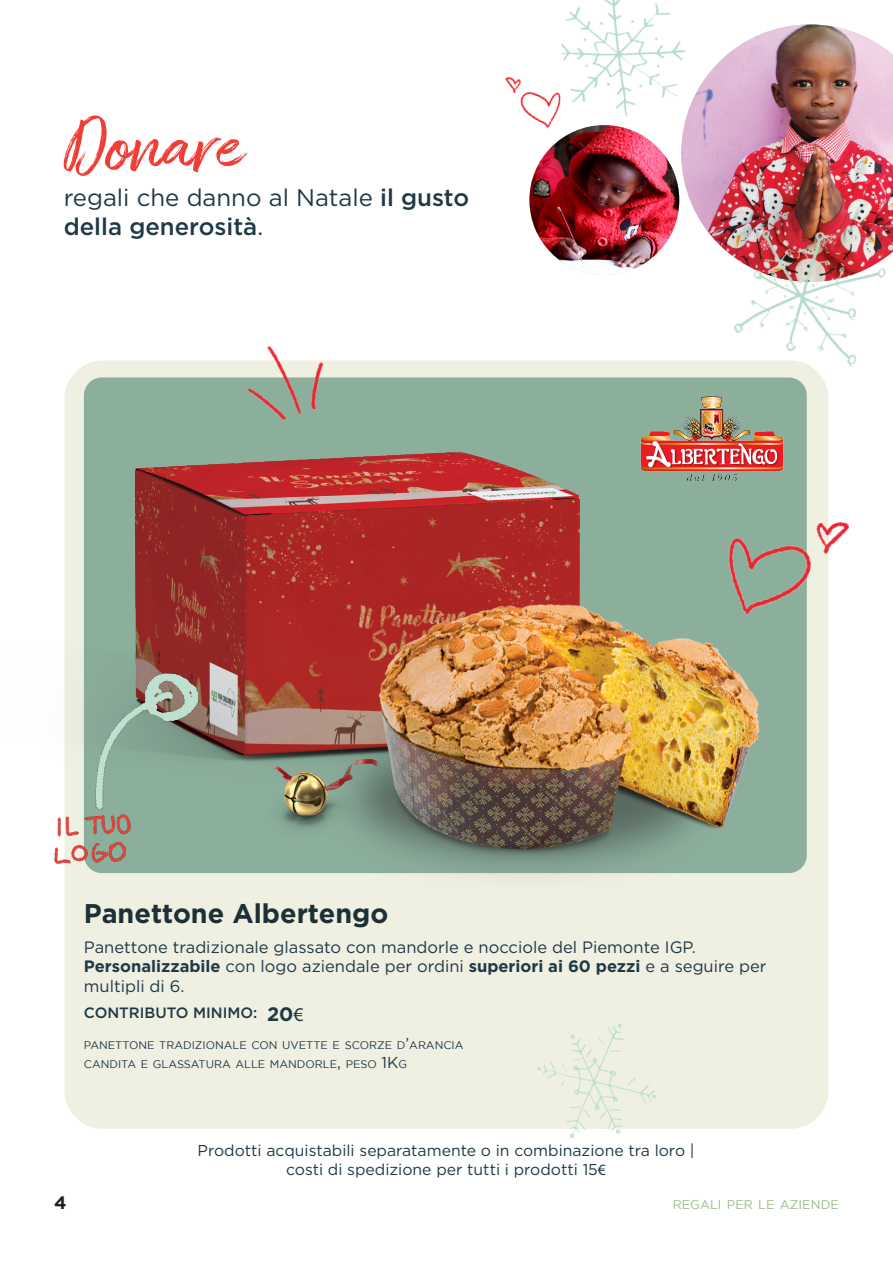
<style>
.page{position:relative;width:893px;height:1263px;background:#fff}
.page>*{position:absolute;margin:0;border:0;box-sizing:border-box;transform-origin:0 0}
.t1{font:75px "Amithen";color:#f03d36}
.t2{font:700 27px "Gotham";color:#1d3036}
.t3{font:24px "Gotham";color:#1f3945}
.t4{font:500 24px "Gotham";color:#1f3945}
.t5{font:700 19.5px "Gotham";color:#1f3945}
.t6{font:700 18px "Gotham";color:#231f20}
.descrizione-prodotti{font:16.5px/19.5px "Gotham";color:#1f3945}
.descrizione-tecnica{font:15.75px/18.9px "Gotham";color:#1f3945;text-align:center}
.t7{font:500 15px "Gotham";color:#1f3945}
.t8{font:12.6px "Gotham";color:#9bb98a}
.descrizione-tecnica-2{font:10.95px/18.9px "Gotham";color:#1f3945}
.s1{font-weight:500}
.s2{font-weight:400}
.s3{font-weight:700}
.s4{font-family:"Myriad Pro";font-weight:400}
.s5{font-size:15.75px}
.s6{font-family:"Myriad Pro"}
</style>
<div class="page">
<img style="left:505px;top:77px;width:37px;height:46px">
<img style="left:529px;top:125px;width:150px;height:150px;border-radius:75px">
<img style="left:681px;top:24px;width:212px;height:212px">
<img style="left:542px;top:0;width:161px;height:140px">
<img style="left:711px;top:191px;width:182px;height:127px">
<div style="left:65px;top:360px;width:763px;height:769px;background:#efefe2;border-radius:38px"></div>
<img style="left:537px;top:1023px;width:120px;height:115px">
<img style="left:56px;top:318px;width:801px;height:574px">
<img style="left:703px;top:505px;width:154px;height:131px">
<img style="left:174px;top:318px;width:243px;height:209px">
<img style="left:632px;top:392px;width:156px;height:92px">
<img style="left:54px;top:673px;width:144px;height:190px">
<p class="t1" style="left:64px;top:101px;width:181px">Donare</p>
<p class="t3" style="left:64px;top:182px;width:407px">regali che danno al Natale <span class="s1">il gusto</span></p>
<p class="t4" style="left:64px;top:211px;width:201px">della generosità<span class="s2">.</span></p>
<p class="t2" style="left:84px;top:895px;width:306px">Panettone Albertengo</p>
<p class="descrizione-prodotti" style="left:84px;top:937px;width:684px">Panettone tradizionale glassato con mandorle e nocciole del Piemonte IGP.<br><span class="s3">Personalizzabile</span> con logo aziendale per ordini <span class="s3">superiori ai 60 pezzi</span> e a seguire per multipli di 6.</p>
<p class="t7" style="left:84px;top:1003px;width:175px">CONTRIBUTO MINIMO:</p>
<p class="t5" style="left:267px;top:1001px;width:38px">20<span class="s4">€</span></p>
<p class="descrizione-tecnica-2" style="left:84px;top:1035px;width:381px">PANETTONE TRADIZIONALE CON UVETTE E SCORZE D<span class="s5">’</span>ARANCIA<br>CANDITA E GLASSATURA ALLE MANDORLE<span class="s5">,</span> PESO <span class="s5">1K</span>G</p>
<p class="descrizione-tecnica" style="left:197px;top:1140px;width:499px">Prodotti acquistabili separatamente o in combinazione tra loro | costi di spedizione per tutti i prodotti 15<span class="s6">€</span></p>
<p class="t6" style="left:54px;top:1191px;width:14px">4</p>
<p class="t8" style="left:673px;top:1197px;width:168px">REGALI PER LE AZIENDE</p>
</div>
